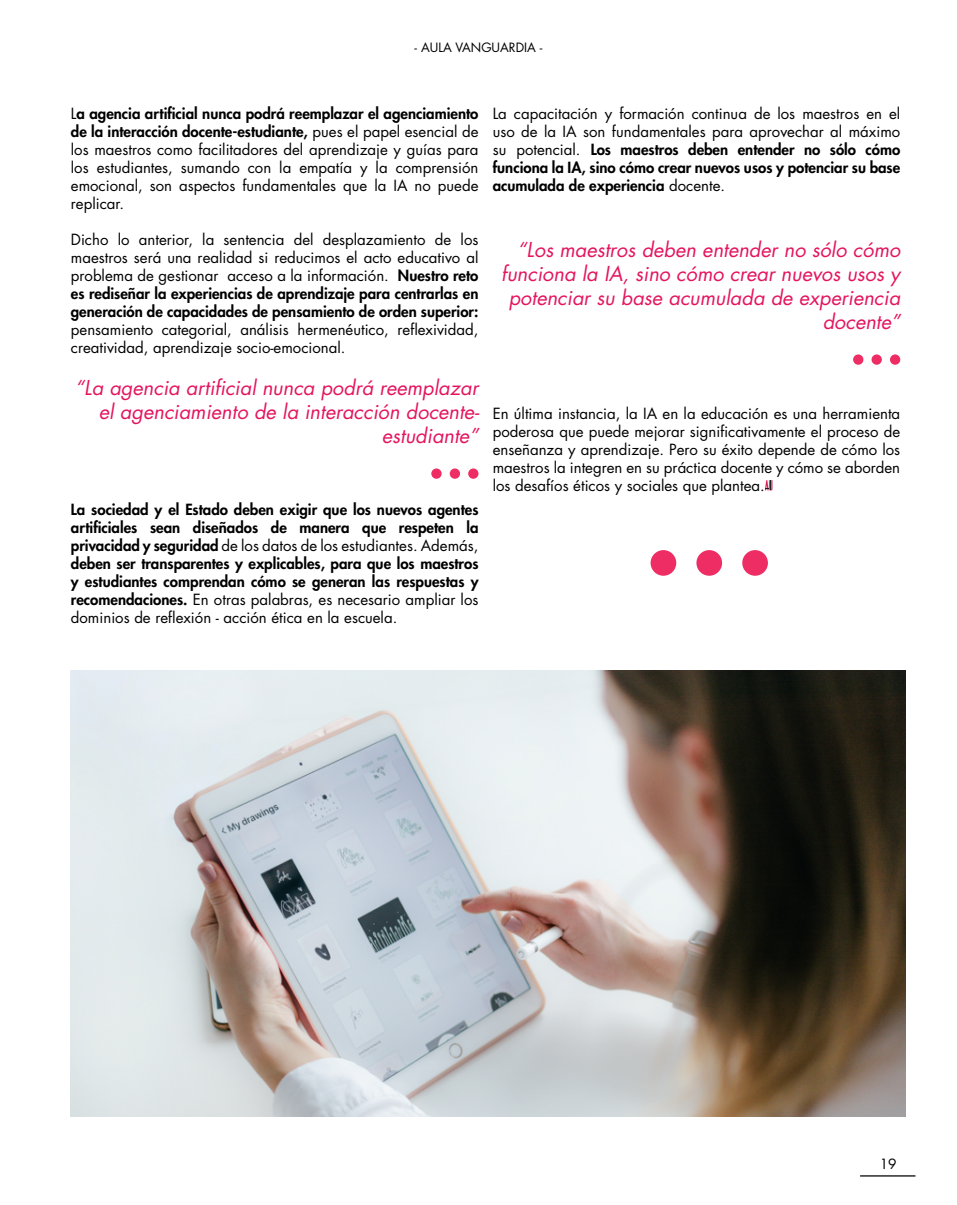
<style>
.page{position:relative;width:957px;height:1205px;background:#fff}
.page>*{position:absolute;margin:0;border:0;box-sizing:border-box;transform-origin:0 0}
.t1{font:italic 20px/24px "Futura Std";color:#e4155d;text-align:right}
.t2{font:15px/18px "Futura Std";color:#000;text-align:justify}
.t3{font:800 15px/18px "Futura Std";color:#000;text-align:justify}
.t4{font:13.75px "Futura Std";color:#000}
.t5{font:12.5px "Futura Std";color:#000}
.s1{font-weight:800}
.s2{font-weight:400}
</style>
<div class="page">
<div style="left:431px;top:468px;width:10px;height:11px;background:#ee2d65;border-radius:50%"></div>
<div style="left:450px;top:468px;width:10px;height:11px;background:#ee2d65;border-radius:50%"></div>
<div style="left:468px;top:468px;width:10px;height:11px;background:#ee2d65;border-radius:50%"></div>
<div style="left:853px;top:354px;width:10px;height:11px;background:#ee2d65;border-radius:50%"></div>
<div style="left:871px;top:354px;width:11px;height:11px;background:#ee2d65;border-radius:50%"></div>
<div style="left:890px;top:354px;width:10px;height:11px;background:#ee2d65;border-radius:50%"></div>
<svg style="left:765px;top:480px;width:7px;height:11px"></svg>
<img style="left:71px;top:670px;width:834px;height:446px">
<div style="left:650px;top:550px;width:26px;height:26px;background:#ee2d65;border-radius:50%"></div>
<div style="left:696px;top:550px;width:26px;height:26px;background:#ee2d65;border-radius:50%"></div>
<div style="left:742px;top:550px;width:26px;height:26px;background:#ee2d65;border-radius:50%"></div>
<hr style="left:860px;top:1175px;width:55px;height:1px;background:#000">
<p class="t5" style="left:414px;top:39px;width:129px">- AULA VANGUARDIA -</p>
<p class="t2" style="left:71px;top:104px;width:409px">L<span class="s1">a agencia artificial nunca podrá reemplazar el agenciamiento de la interacción docente-estudiante,</span> pues el papel esencial de los maestros como facilitadores del aprendizaje y guías para los estudiantes, sumando con la empatía y la comprensión emocional, son aspectos fundamentales que la IA no puede replicar.</p>
<p class="t2" style="left:71px;top:230px;width:409px">Dicho lo anterior, la sentencia del desplazamiento de los maestros será una realidad si reducimos el acto educativo al problema de gestionar acceso a la información. <span class="s1">Nuestro reto es rediseñar la experiencias de aprendizaje para centrarlas en generación de capacidades de pensamiento de orden superior:</span></p>
<p class="t2" style="left:71px;top:320px;width:409px">pensamiento categorial, análisis hermenéutico, reflexividad, creatividad, aprendizaje socio-emocional.</p>
<h1 class="t1" style="left:75px;top:376px;width:406px">“La agencia artificial nunca podrá reemplazar el agenciamiento de la interacción docente&shy;estudiante”</h1>
<p class="t3" style="left:71px;top:500px;width:409px">La sociedad y el Estado deben exigir que los nuevos agentes artificiales sean diseñados de manera que respeten la privacidad y seguridad <span class="s2">de los datos de los estudiantes. Además, </span>deben ser transparentes y explicables, para que los maestros y estudiantes comprendan cómo se generan las respuestas y recomendaciones. <span class="s2">En otras palabras, es necesario ampliar los dominios de reflexión - acción ética en la escuela.</span></p>
<p class="t2" style="left:493px;top:104px;width:409px">La capacitación y formación continua de los maestros en el uso de la IA son fundamentales para aprovechar al máximo su potencial. <span class="s1">Los maestros deben entender no sólo cómo funciona la IA, sino cómo crear nuevos usos y potenciar su base acumulada de experiencia</span> docente.</p>
<h1 class="t1" style="left:501px;top:238px;width:400px">“Los maestros deben entender no sólo cómo funciona la IA, sino cómo crear nuevos usos y potenciar su base acumulada de experiencia docente”</h1>
<p class="t2" style="left:493px;top:404px;width:409px">En última instancia, la IA en la educación es una herramienta poderosa que puede mejorar significativamente el proceso de enseñanza y aprendizaje. Pero su éxito depende de cómo los maestros la integren en su práctica docente y cómo se aborden los desafíos éticos y sociales que plantea.</p>
<p class="t4" style="left:880px;top:1155px;width:18px">19</p>
</div>
